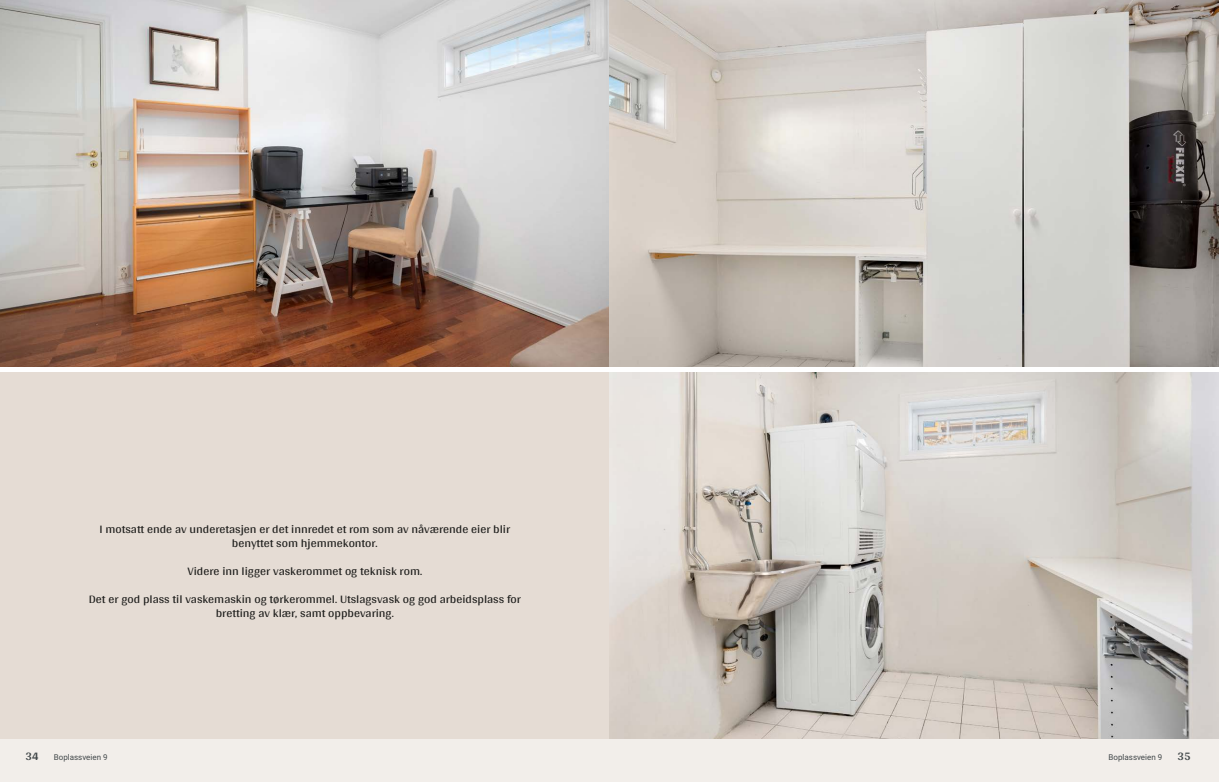
<style>
.page{position:relative;width:1219px;height:782px;background:#fff}
.page>*{position:absolute;margin:0;border:0;box-sizing:border-box;transform-origin:0 0}
.t1{font:12px/14px "Arya";color:#1d1d1b;text-align:center}
.t2{font:700 12px "Arya";color:#414749}
.t3{font:8px "Roboto Vitec";color:#414749}
</style>
<div class="page">
<img style="left:0;top:0;width:609px;height:367px">
<div style="left:0;top:739px;width:612px;height:42px;background:#f2eeea"></div>
<div style="left:0;top:372px;width:612px;height:367px;background:#e5dcd4"></div>
<img style="left:609px;top:0;width:610px;height:367px">
<img style="left:609px;top:372px;width:610px;height:367px">
<div style="left:607px;top:739px;width:612px;height:42px;background:#f2eeea"></div>
<p class="t1" style="left:99px;top:521px;width:412px">I motsatt ende av underetasjen er det innredet et rom som av nåværende eier blir benyttet som hjemmekontor.</p>
<p class="t1" style="left:187px;top:563px;width:236px">Videre inn ligger vaskerommet og teknisk rom.</p>
<p class="t1" style="left:89px;top:591px;width:434px">Det er god plass til vaskemaskin og tørkerommel. Utslagsvask og god arbeidsplass for bretting av klær, samt oppbevaring.</p>
<p class="t2" style="left:26px;top:749px;width:15px">34</p>
<p class="t3" style="left:54px;top:751px;width:55px">Boplassveien 9</p>
<p class="t3" style="left:1109px;top:751px;width:55px">Boplassveien 9</p>
<p class="t2" style="left:1177px;top:749px;width:15px">35</p>
</div>
